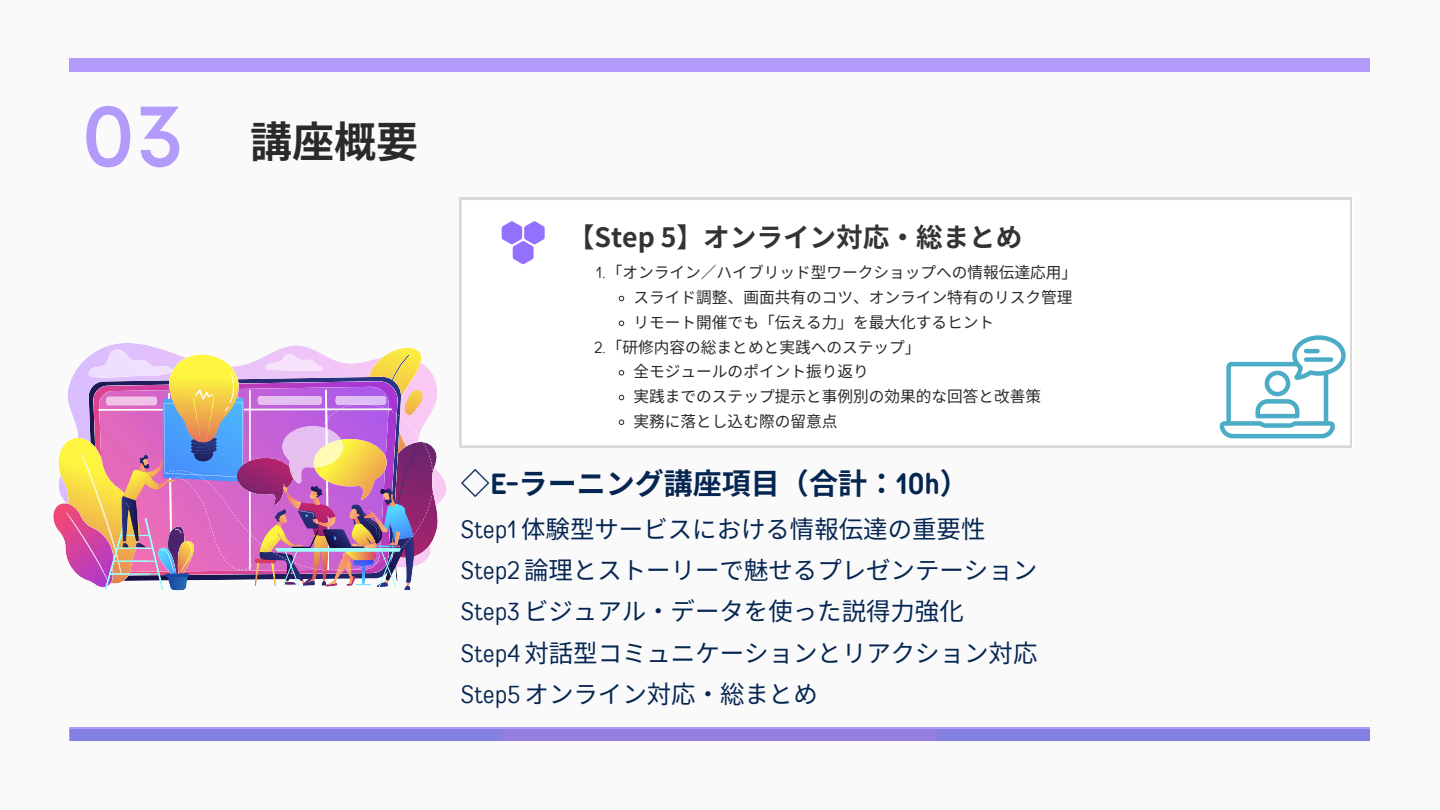
<style>
.page{position:relative;width:1440px;height:810px;background:#fafafa}
.page>*{position:absolute;margin:0;border:0;box-sizing:border-box;transform-origin:0 0}
.t1{font:700 42px "Noto Sans CJ Ksc";color:#292b2b}
.t2{font:700 29px "Noto Sans CJ Ksc";color:#062652}
.t3{font:700 26.6px "Noto Sans JP";color:#333}
.t4{font:24.4px/41.2px "Noto Sans CJ Ksc";color:#062652}
.t5{font:15.7px "Noto Sans CJ Ksc";color:#292b2b}
.s1{font-family:"Now";font-weight:500;font-size:80px;color:#9370fe}
.s2{font-family:"TT Rounds Condensed"}
</style>
<div class="page">
<div style="left:70px;top:58px;width:1300px;height:14px;background:#b39bfc"></div>
<div style="left:70px;top:727px;width:1300px;height:13px;background:#9370fe;opacity:.69"></div>
<svg style="left:459px;top:198px;width:893px;height:249px"></svg>
<svg style="left:502px;top:221px;width:42px;height:43px"></svg>
<svg style="left:103px;top:343px;width:344px;height:161px"></svg>
<img style="left:53px;top:348px;width:385px;height:242px">
<svg style="left:618px;top:295px;width:7px;height:7px"></svg>
<svg style="left:618px;top:320px;width:7px;height:6px"></svg>
<svg style="left:618px;top:370px;width:7px;height:6px"></svg>
<svg style="left:618px;top:394px;width:7px;height:7px"></svg>
<svg style="left:618px;top:419px;width:7px;height:6px"></svg>
<svg style="left:1220px;top:335px;width:126px;height:103px"></svg>
<hr style="left:1304px;top:349px;width:16px;height:4px;background:#4bacc6;border-radius:2px">
<div style="left:1304px;top:357px;width:29px;height:5px;background:#4bacc6;border-radius:2px"></div>
<p class="t1" style="left:81px;top:108px;width:335px"><span class="s1">03</span> 講座概要</p>
<p class="t3" style="left:568px;top:216px;width:456px">【Step 5】オンライン対応・総まとめ</p>
<p class="t5" style="left:596px;top:260px;width:482px"><span class="s2">1.</span>「オンライン／ハイブリッド型ワークショップへの情報伝達応用」</p>
<p class="t5" style="left:634px;top:285px;width:441px">スライド調整、画面共有のコツ、オンライン特有のリスク管理</p>
<h1 class="t5" style="left:634px;top:310px;width:362px">リモート開催でも「伝える力」を最大化するヒント</h1>
<p class="t5" style="left:594px;top:334px;width:328px"><span class="s2">2.</span>「研修内容の総まとめと実践へのステップ」</p>
<p class="t5" style="left:634px;top:359px;width:237px">全モジュールのポイント振り返り</p>
<h2 class="t5" style="left:634px;top:384px;width:409px">実践までのステップ提示と事例別の効果的な回答と改善策</h2>
<p class="t5" style="left:634px;top:409px;width:205px">実務に落とし込む際の留意点</p>
<p class="t2" style="left:461px;top:461px;width:510px">◇<span class="s2">E-</span>ラーニング講座項目（合計： <span class="s2">10h</span>）</p>
<p class="t4" style="left:461px;top:507px;width:578px"><span class="s2">Step1</span> 体験型サービスにおける情報伝達の重要性<br><span class="s2">Step2</span> 論理とストーリーで魅せるプレゼンテーション<br><span class="s2">Step3</span> ビジュアル・データを使った説得力強化<br><span class="s2">Step4</span> 対話型コミュニケーションとリアクション対応<br><span class="s2">Step5</span> オンライン対応・総まとめ</p>
</div>
